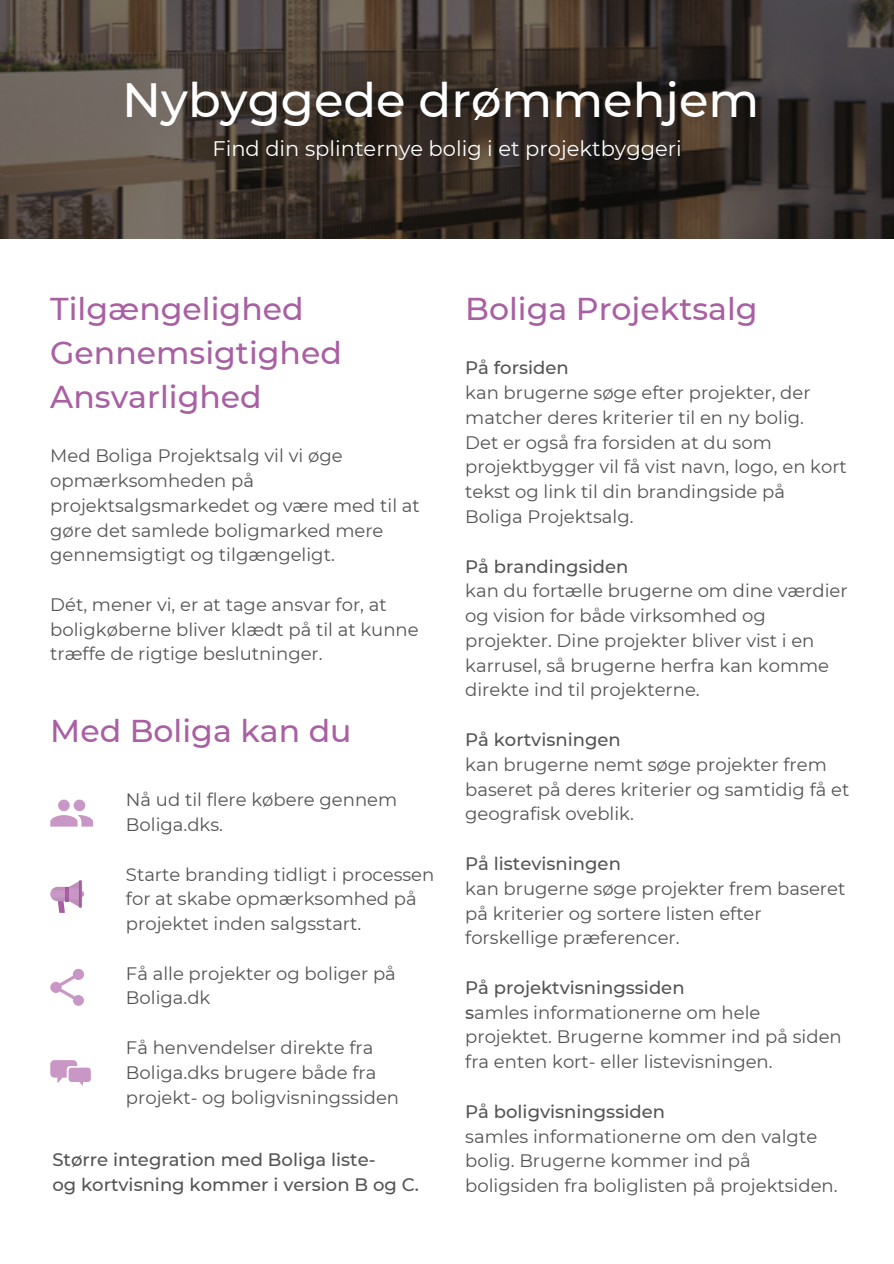
<style>
.page{position:relative;width:894px;height:1264px;background:#fff}
.page>*{position:absolute;margin:0;border:0;box-sizing:border-box;transform-origin:0 0}
.t1{font:500 48px "Montserrat";color:#fff}
.t2{font:500 31.5px/44px "Montserrat";color:#a960a3}
.t3{font:21px "Montserrat";color:#fff}
.t4{font:18px/24.8px "Montserrat";color:#545454}
.t5{font:500 18px/24.8px "Montserrat";color:#545454}
.s1{font-weight:500}
</style>
<div class="page">
<img style="left:0;top:0;width:893px;height:239px">
<svg style="left:50px;top:799px;width:43px;height:27px"></svg>
<svg style="left:50px;top:968px;width:34px;height:37px"></svg>
<svg style="left:50px;top:880px;width:34px;height:32px"></svg>
<svg style="left:50px;top:1060px;width:41px;height:25px"></svg>
<h1 class="t1" style="left:122px;top:71px;width:638px">Nybyggede drømmehjem</h1>
<p class="t3" style="left:212px;top:135px;width:471px">Find din splinternye bolig i et projektbyggeri</p>
<h2 class="t2" style="left:50px;top:287px;width:293px">Tilgængelighed<br>Gennemsigtighed<br>Ansvarlighed</h2>
<p class="t4" style="left:50px;top:443px;width:371px">Med Boliga Projektsalg vil vi øge opmærksomheden på projektsalgsmarkedet og være med til at gøre det samlede boligmarked mere gennemsigtigt og tilgængeligt.</p>
<p class="t4" style="left:50px;top:592px;width:370px">Dét, mener vi, er at tage ansvar for, at boligkøberne bliver klædt på til at kunne træffe de rigtige beslutninger.</p>
<h2 class="t2" style="left:50px;top:708px;width:303px">Med Boliga kan du</h2>
<p class="t4" style="left:126px;top:787px;width:273px">Nå ud til flere købere gennem<br>Boliga.dks.</p>
<p class="t4" style="left:126px;top:861px;width:310px">Starte branding tidligt i processen for at skabe opmærksomhed på projektet inden salgsstart.</p>
<p class="t4" style="left:126px;top:960px;width:271px">Få alle projekter og boliger på<br>Boliga.dk</p>
<p class="t4" style="left:126px;top:1035px;width:275px">Få henvendelser direkte fra<br>Boliga.dks brugere både fra projekt- og boligvisningssiden</p>
<p class="t5" style="left:52px;top:1147px;width:368px">Større integration med Boliga liste-<br>og kortvisning kommer i version B og C.</p>
<h2 class="t2" style="left:465px;top:287px;width:294px">Boliga Projektsalg</h2>
<p class="t5" style="left:465px;top:355px;width:105px">På forsiden</p>
<p class="t4" style="left:465px;top:380px;width:383px">kan brugerne søge efter projekter, der matcher deres kriterier til en ny bolig.<br>Det er også fra forsiden at du som projektbygger vil få vist navn, logo, en kort tekst og link til din brandingside på Boliga Projektsalg.</p>
<p class="t5" style="left:465px;top:553px;width:164px">På brandingsiden</p>
<p class="t4" style="left:465px;top:578px;width:384px">kan du fortælle brugerne om dine værdier og vision for både virksomhed og projekter. Dine projekter bliver vist i en karrusel, så brugerne herfra kan komme direkte ind til projekterne.</p>
<p class="t5" style="left:465px;top:727px;width:157px">På kortvisningen</p>
<p class="t4" style="left:465px;top:752px;width:385px">kan brugerne nemt søge projekter frem baseret på deres kriterier og samtidig få et geografisk oveblik.</p>
<p class="t5" style="left:465px;top:851px;width:157px">På listevisningen</p>
<p class="t4" style="left:465px;top:875px;width:381px">kan brugerne søge projekter frem baseret på kriterier og sortere listen efter forskellige præferencer.</p>
<p class="t4" style="left:465px;top:975px;width:378px"><span class="s1">På projektvisningssiden<br>s</span>amles informationerne om hele projektet. Brugerne kommer ind på siden fra enten kort- eller listevisningen.</p>
<p class="t5" style="left:465px;top:1098px;width:201px">På boligvisningssiden</p>
<p class="t4" style="left:465px;top:1123px;width:374px">samles informationerne om den valgte bolig. Brugerne kommer ind på boligsiden fra boliglisten på projektsiden.</p>
</div>
